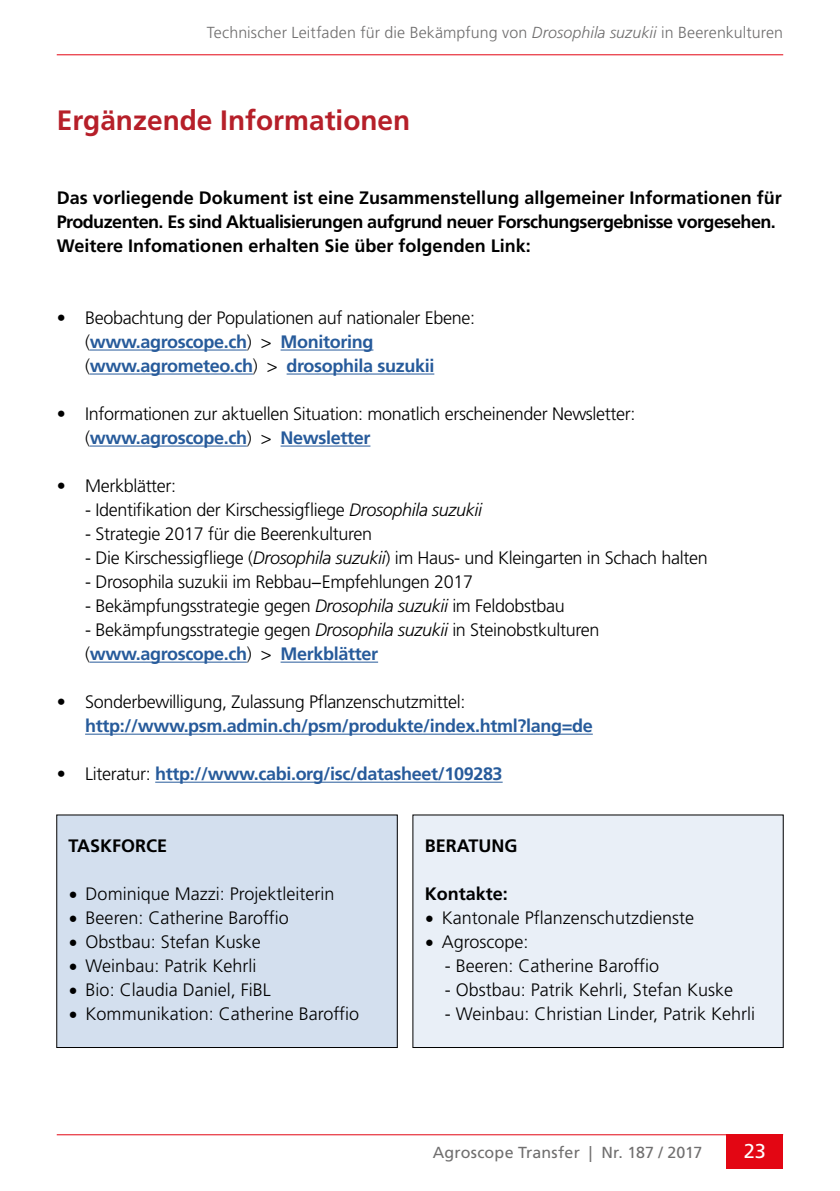
<style>
.page{position:relative;width:840px;height:1191px;background:#fff}
.page>*{position:absolute;margin:0;border:0;box-sizing:border-box;transform-origin:0 0}
.t1{font:700 28px "Frutiger LT Std";color:#b61f29}
.t2{font:20px "Frutiger LT Std";color:#fff}
.t3{font:300 18px "Frutiger LT Std";letter-spacing:-.02em;color:#000}
.t4{font:300 18px "Frutiger LT Std";color:#000}
.t5{font:700 18px/24px "Frutiger LT";letter-spacing:-.02em;color:#275b9b}
.t6{font:700 18px/24px "Frutiger LT Std";color:#000}
.t7{font:300 16px "Frutiger LT Std";letter-spacing:.005em;color:#706f6f}
.t8{font:16px "Frutiger LT Std";letter-spacing:.01em;color:#706f6f}
.s1{font-style:italic}
.s2{font-family:"Frutiger LT";font-weight:700}
.s3{font-family:"Frutiger LT Std";font-weight:300;color:#000}
.s4{color:#000}
.s5{font-family:"Minion Pro";font-weight:400;font-size:24px}
</style>
<div class="page">
<hr style="left:57px;top:54px;width:725px;height:1px;background:#e30613">
<hr style="left:57px;top:1134px;width:725px;height:1px;background:#e30613">
<div style="left:726px;top:1134px;width:56px;height:34px;background:#e30613"></div>
<hr style="left:90px;top:349px;width:157px;height:1px;background:#275b9b">
<hr style="left:280px;top:349px;width:93px;height:1px;background:#275b9b">
<hr style="left:90px;top:373px;width:163px;height:1px;background:#275b9b">
<hr style="left:286px;top:373px;width:148px;height:1px;background:#275b9b">
<hr style="left:90px;top:445px;width:157px;height:1px;background:#275b9b">
<hr style="left:280px;top:445px;width:90px;height:1px;background:#275b9b">
<hr style="left:90px;top:661px;width:157px;height:1px;background:#275b9b">
<hr style="left:280px;top:661px;width:98px;height:1px;background:#275b9b">
<hr style="left:85px;top:733px;width:507px;height:1px;background:#275b9b">
<hr style="left:155px;top:781px;width:347px;height:1px;background:#275b9b">
<div style="left:57px;top:815px;width:340px;height:232px;background:#d3dfee"></div>
<div style="left:412px;top:815px;width:370px;height:232px;background:#e9eff7"></div>
<div style="left:412px;top:814px;width:371px;height:234px;border:1px solid #000"></div>
<p class="t7" style="left:207px;top:23px;width:577px">Technischer Leitfaden für die Bekämpfung von <span class="s1">Drosophila suzukii</span> in Beerenkulturen</p>
<h1 class="t1" style="left:57px;top:104px;width:355px">Ergänzende Informationen</h1>
<p class="t6" style="left:57px;top:186px;width:726px">Das vorliegende Dokument ist eine Zusammenstellung allgemeiner Informationen für<br>Produzenten. Es sind Aktualisierungen aufgrund neuer Forschungsergebnisse vorgesehen.<br>Weitere Infomationen erhalten Sie über folgenden Link:</p>
<p class="t3" style="left:57px;top:308px;width:419px"><span class="s2">•</span> Beobachtung der Populationen auf nationaler Ebene:</p>
<p class="t5" style="left:85px;top:330px;width:350px"><span class="s3">(</span>www.agroscope.ch<span class="s3">) &gt;</span> Monitoring <span class="s3">(</span>www.agrometeo.ch<span class="s3">) &gt;</span> drosophila suzukii</p>
<p class="t3" style="left:57px;top:404px;width:580px"><span class="s2">•</span> Informationen zur aktuellen Situation: monatlich erscheinender Newsletter:</p>
<p class="t5" style="left:85px;top:426px;width:287px"><span class="s3">(</span>www.agroscope.ch<span class="s3">) &gt;</span> Newsletter</p>
<p class="t3" style="left:57px;top:476px;width:121px"><span class="s2">•</span> Merkblätter:</p>
<p class="t3" style="left:85px;top:500px;width:398px">- Identifikation der Kirschessigfliege <span class="s1">Drosophila suzukii</span></p>
<p class="t3" style="left:85px;top:524px;width:288px">- Strategie 2017 für die Beerenkulturen</p>
<p class="t3" style="left:85px;top:548px;width:623px">- Die Kirschessigfliege (<span class="s1">Drosophila suzukii</span>) im Haus- und Kleingarten in Schach halten</p>
<p class="t3" style="left:85px;top:572px;width:389px">- Drosophila suzukii im Rebbau−Empfehlungen 2017</p>
<p class="t3" style="left:85px;top:596px;width:481px">- Bekämpfungsstrategie gegen <span class="s1">Drosophila suzukii</span> im Feldobstbau</p>
<p class="t3" style="left:85px;top:620px;width:515px">- Bekämpfungsstrategie gegen <span class="s1">Drosophila suzukii</span> in Steinobstkulturen</p>
<p class="t5" style="left:85px;top:642px;width:294px"><span class="s3">(</span>www.agroscope.ch<span class="s3">) &gt;</span> Merkblätter</p>
<p class="t3" style="left:57px;top:692px;width:410px"><span class="s2">•</span> Sonderbewilligung, Zulassung Pflanzenschutzmittel:</p>
<p class="t5" style="left:85px;top:714px;width:509px">http://www.psm.admin.ch/psm/produkte/index.html?lang=de</p>
<p class="t5" style="left:57px;top:762px;width:447px"><span class="s4">•</span> <span class="s3">Literatur:</span> http://www.cabi.org/isc/datasheet/109283</p>
<p class="t6" style="left:69px;top:834px;width:100px">TASKFORCE</p>
<p class="t4" style="left:69px;top:884px;width:267px"><span class="s5">•</span> Dominique Mazzi: Projektleiterin</p>
<p class="t4" style="left:69px;top:908px;width:222px"><span class="s5">•</span> Beeren: Catherine Baroffio</p>
<p class="t4" style="left:69px;top:932px;width:194px"><span class="s5">•</span> Obstbau: Stefan Kuske</p>
<p class="t4" style="left:69px;top:956px;width:189px"><span class="s5">•</span> Weinbau: Patrik Kehrli</p>
<p class="t4" style="left:69px;top:980px;width:204px"><span class="s5">•</span> Bio: Claudia Daniel, FiBL</p>
<p class="t4" style="left:69px;top:1004px;width:292px"><span class="s5">•</span> Kommunikation: Catherine Baroffio</p>
<p class="t6" style="left:424px;top:834px;width:94px">BERATUNG</p>
<p class="t6" style="left:424px;top:882px;width:85px">Kontakte:</p>
<p class="t4" style="left:424px;top:908px;width:271px"><span class="s5">•</span> Kantonale Pflanzenschutzdienste</p>
<p class="t4" style="left:424px;top:932px;width:105px"><span class="s5">•</span> Agroscope:</p>
<p class="t4" style="left:444px;top:956px;width:216px">- Beeren: Catherine Baroffio</p>
<p class="t4" style="left:444px;top:980px;width:290px">- Obstbau: Patrik Kehrli, Stefan Kuske</p>
<p class="t4" style="left:444px;top:1004px;width:312px">- Weinbau: Christian Linder, Patrik Kehrli</p>
<p class="t8" style="left:432px;top:1143px;width:271px">Agroscope Transfer | Nr. 187 / 2017</p>
<p class="t2" style="left:743px;top:1139px;width:24px">23</p>
</div>
